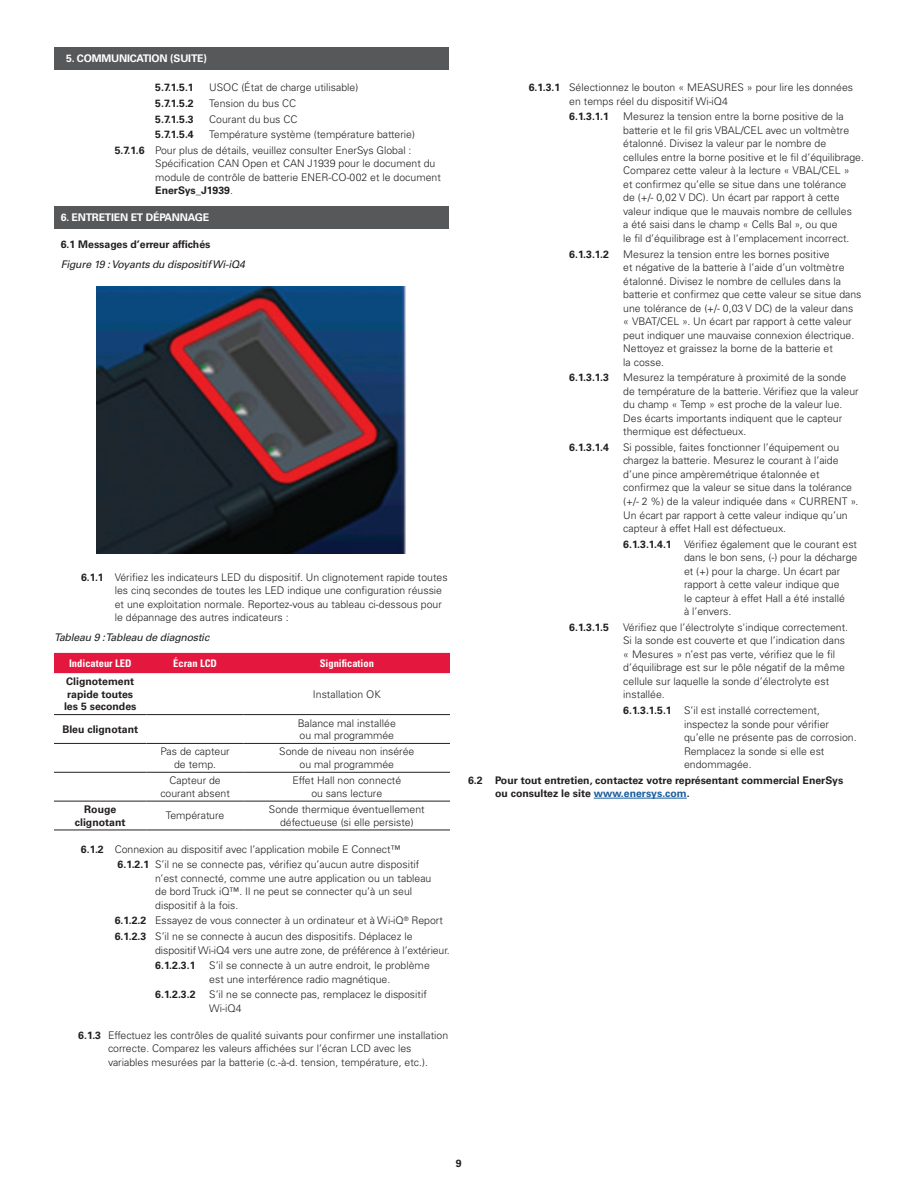
<style>
.page{position:relative;width:918px;height:1188px;background:#fff}
.page>*{position:absolute;margin:0;border:0;box-sizing:border-box;transform-origin:0 0}
.t1{font:300 10.5px/13.5px "Univers LT Std";color:#231f20}
.t2{font:700 10.5px/12.6px "Univers LT Std";color:#231f20;text-align:center}
.t3{font:italic 10.5px/19.5px "Univers LT Std";letter-spacing:-.02em;color:#231f20}
.t4{font:700 10.5px "Univers LT Std";letter-spacing:-.02em;color:#fff}
.t5{font:700 condensed 10.5px "Univers LT Std";color:#fff}
.s1{font-weight:700}
.s2{font-weight:700;font-style:normal}
.s3{font-weight:700;font-style:normal;color:#fff}
.s4{font-weight:700;color:#fff}
.s5{color:#175d9e}
</style>
<div class="page">
<div style="left:54px;top:206px;width:395px;height:23px;background:#57585a"></div>
<div style="left:54px;top:653px;width:396px;height:20px;background:#e4183e"></div>
<hr style="left:54px;top:714px;width:93px;height:1px;background:#231f20">
<hr style="left:147px;top:714px;width:97px;height:1px;background:#231f20">
<hr style="left:244px;top:714px;width:206px;height:1px;background:#231f20">
<hr style="left:54px;top:743px;width:93px;height:1px;background:#231f20">
<hr style="left:147px;top:743px;width:97px;height:1px;background:#231f20">
<hr style="left:244px;top:743px;width:206px;height:1px;background:#231f20">
<hr style="left:54px;top:772px;width:93px;height:1px;background:#231f20">
<hr style="left:147px;top:772px;width:97px;height:1px;background:#231f20">
<hr style="left:244px;top:772px;width:206px;height:1px;background:#231f20">
<hr style="left:54px;top:801px;width:93px;height:1px;background:#231f20">
<hr style="left:147px;top:801px;width:97px;height:1px;background:#231f20">
<hr style="left:244px;top:801px;width:206px;height:1px;background:#231f20">
<hr style="left:54px;top:830px;width:93px;height:1px;background:#231f20">
<hr style="left:147px;top:830px;width:97px;height:1px;background:#231f20">
<hr style="left:244px;top:830px;width:206px;height:1px;background:#231f20">
<hr style="left:594px;top:798px;width:93px;height:1px;background:#175d9e">
<div style="left:55px;top:48px;width:394px;height:22px;background:#57585a"></div>
<img style="left:96px;top:286px;width:310px;height:268px">
<p class="t4" style="left:66px;top:52px;width:142px">5. COMMUNICATION (SUITE)</p>
<p class="t2" style="left:155px;top:81px;width:40px">5.7.1.5.1</p>
<p class="t1" style="left:209px;top:81px;width:151px">USOC (État de charge utilisable)</p>
<p class="t2" style="left:155px;top:97px;width:40px">5.7.1.5.2</p>
<p class="t1" style="left:209px;top:96px;width:88px">Tension du bus CC</p>
<p class="t2" style="left:155px;top:113px;width:40px">5.7.1.5.3</p>
<p class="t1" style="left:209px;top:112px;width:90px">Courant du bus CC</p>
<p class="t2" style="left:155px;top:128px;width:40px">5.7.1.5.4</p>
<p class="t1" style="left:115px;top:127px;width:302px;line-height:15.6px;text-indent:94px">Température système (température batterie)<br><span class="s1">5.7.1.6</span> Pour plus de détails, veuillez consulter EnerSys Global :</p>
<p class="t1" style="left:155px;top:157px;width:287px">Spécification CAN Open et CAN J1939 pour le document du module de contrôle de batterie ENER-CO-002 et le document<br><span class="s1">EnerSys_J1939</span>.</p>
<p class="t4" style="left:61px;top:212px;width:150px">6. ENTRETIEN ET DÉPANNAGE</p>
<p class="t3" style="left:61px;top:235px;width:338px"><span class="s2">6.1 Messages d’erreur affichés<br></span>Figure 19 : Voyants du dispositif Wi-iQ4<span class="s3">6. ENTRETIEN ET DÉPANNAGE)</span></p>
<p class="t1" style="left:115px;top:570px;width:334px;text-indent:-34px"><span class="s1">6.1.1</span> Vérifiez les indicateurs LED du dispositif. Un clignotement rapide toutes les cinq secondes de toutes les LED indique une configuration réussie et une exploitation normale. Reportez-vous au tableau ci-dessous pour le dépannage des autres indicateurs :</p>
<p class="t3" style="left:54px;top:628px;width:157px">Tableau 9 : Tableau de diagnostic</p>
<p class="t5" style="left:69px;top:657px;width:64px">Indicateur LED</p>
<p class="t5" style="left:173px;top:657px;width:45px">Écran LCD</p>
<p class="t5" style="left:320px;top:657px;width:56px">Signification</p>
<p class="t2" style="left:64px;top:675px;width:74px">Clignotement rapide toutes les 5 secondes</p>
<p class="t1" style="left:313px;top:687px;width:69px">Installation OK</p>
<p class="t2" style="left:62px;top:723px;width:77px">Bleu clignotant</p>
<p class="t1" style="left:298px;top:717px;width:100px;line-height:12.6px">Balance mal installée ou mal programmée</p>
<p class="t1" style="left:161px;top:745px;width:71px;line-height:12.6px;text-align:center">Pas de capteur de temp.</p>
<p class="t1" style="left:279px;top:745px;width:137px;line-height:12.6px;text-align:center">Sonde de niveau non insérée ou mal programmée</p>
<p class="t1" style="left:160px;top:774px;width:71px;line-height:12.6px;text-align:center">Capteur de courant absent</p>
<p class="t1" style="left:292px;top:774px;width:110px;line-height:12.6px;text-align:center">Effet Hall non connecté ou sans lecture</p>
<p class="t2" style="left:75px;top:803px;width:52px">Rouge clignotant</p>
<p class="t1" style="left:166px;top:809px;width:60px">Température</p>
<p class="t1" style="left:269px;top:803px;width:157px;line-height:12.6px;text-align:center">Sonde thermique éventuellement défectueuse (si elle persiste)</p>
<p class="t1" style="left:118px;top:841px;width:303px;line-height:15.6px;text-indent:-37px"><span class="s1">6.1.2</span> Connexion au dispositif avec l’application mobile E Connect™<br><span class="s1">6.1.2.1</span> S’il ne se connecte pas, vérifiez qu’aucun autre dispositif</p>
<p class="t1" style="left:155px;top:871px;width:278px">n’est connecté, comme une autre application ou un tableau de bord Truck iQ™. Il ne peut se connecter qu’à un seul dispositif à la fois.</p>
<p class="t1" style="left:115px;top:913px;width:330px;line-height:15.6px"><span class="s1">6.1.2.2</span> Essayez de vous connecter à un ordinateur et à Wi-iQ<sup>®</sup> Report<br><span class="s1">6.1.2.3</span> S’il ne se connecte à aucun des dispositifs. Déplacez le</p>
<p class="t1" style="left:155px;top:943px;width:296px">dispositif Wi-iQ4 vers une autre zone, de préférence à l’extérieur.</p>
<p class="t2" style="left:155px;top:959px;width:42px">6.1.2.3.1</p>
<p class="t1" style="left:209px;top:959px;width:222px">S’il se connecte à un autre endroit, le problème est une interférence radio magnétique.</p>
<p class="t2" style="left:155px;top:988px;width:42px">6.1.2.3.2</p>
<p class="t1" style="left:209px;top:988px;width:219px">S’il ne se connecte pas, remplacez le dispositif<br>Wi-iQ4</p>
<p class="t1" style="left:108px;top:1028px;width:342px;text-indent:-47px"><span class="s4">6. S</span><span class="s1">6.1.3</span> Effectuez les contrôles de qualité suivants pour confirmer une installation correcte. Comparez les valeurs affichées sur l’écran LCD avec les variables mesurées par la batterie (c.-à-d. tension, température, etc.).</p>
<p class="t1" style="left:569px;top:81px;width:285px;text-indent:-40px"><span class="s1">6.1.3.1</span> Sélectionnez le bouton « MEASURES » pour lire les données en temps réel du dispositif Wi-iQ4</p>
<p class="t2" style="left:569px;top:111px;width:41px">6.1.3.1.1</p>
<p class="t1" style="left:623px;top:110px;width:242px">Mesurez la tension entre la borne positive de la batterie et le fil gris VBAL/CEL avec un voltmètre étalonné. Divisez la valeur par le nombre de<br>cellules entre la borne positive et le fil d’équilibrage.<br>Comparez cette valeur à la lecture « VBAL/CEL »<br>et confirmez qu’elle se situe dans une tolérance<br>de (+/- 0,02 V DC). Un écart par rapport à cette valeur indique que le mauvais nombre de cellules<br>a été saisi dans le champ « Cells Bal », ou que<br>le fil d’équilibrage est à l’emplacement incorrect.</p>
<p class="t2" style="left:569px;top:248px;width:41px">6.1.3.1.2</p>
<p class="t1" style="left:623px;top:247px;width:240px">Mesurez la tension entre les bornes positive<br>et négative de la batterie à l’aide d’un voltmètre étalonné. Divisez le nombre de cellules dans la batterie et confirmez que cette valeur se situe dans une tolérance de (+/- 0,03 V DC) de la valeur dans « VBAT/CEL ». Un écart par rapport à cette valeur peut indiquer une mauvaise connexion électrique.<br>Nettoyez et graissez la borne de la batterie et<br>la cosse.</p>
<p class="t2" style="left:569px;top:371px;width:41px">6.1.3.1.3</p>
<p class="t1" style="left:623px;top:371px;width:237px">Mesurez la température à proximité de la sonde de température de la batterie. Vérifiez que la valeur du champ « Temp » est proche de la valeur lue.<br>Des écarts importants indiquent que le capteur thermique est défectueux.</p>
<p class="t2" style="left:569px;top:441px;width:41px">6.1.3.1.4</p>
<p class="t1" style="left:623px;top:441px;width:237px">Si possible, faites fonctionner l’équipement ou chargez la batterie. Mesurez le courant à l’aide d’une pince ampèremétrique étalonnée et confirmez que la valeur se situe dans la tolérance (+/- 2 %) de la valeur indiquée dans « CURRENT ».<br>Un écart par rapport à cette valeur indique qu’un capteur à effet Hall est défectueux.</p>
<p class="t1" style="left:684px;top:537px;width:175px;text-indent:-61px"><span class="s1">6.1.3.1.4.1</span> Vérifiez également que le courant est dans le bon sens, (-) pour la décharge et (+) pour la charge. Un écart par rapport à cette valeur indique que<br>le capteur à effet Hall a été installé<br>à l’envers.</p>
<p class="t2" style="left:569px;top:621px;width:41px">6.1.3.1.5</p>
<p class="t1" style="left:623px;top:620px;width:226px">Vérifiez que l’électrolyte s'indique correctement.<br>Si la sonde est couverte et que l’indication dans « Mesures » n’est pas verte, vérifiez que le fil d’équilibrage est sur le pôle négatif de la même cellule sur laquelle la sonde d’électrolyte est installée.</p>
<p class="t1" style="left:684px;top:704px;width:174px;text-indent:-61px"><span class="s1">6.1.3.1.5.1</span> S’il est installé correctement, inspectez la sonde pour vérifier qu’elle ne présente pas de corrosion.<br>Remplacez la sonde si elle est endommagée.</p>
<p class="t2" style="left:495px;top:773px;width:350px;line-height:13.5px;text-align:left;text-indent:-27px">6.2 Pour tout entretien, contactez votre représentant commercial EnerSys ou consultez le site <span class="s5">www.enersys.com</span>.</p>
<p class="t2" style="left:456px;top:1157px;width:7px">9</p>
</div>
